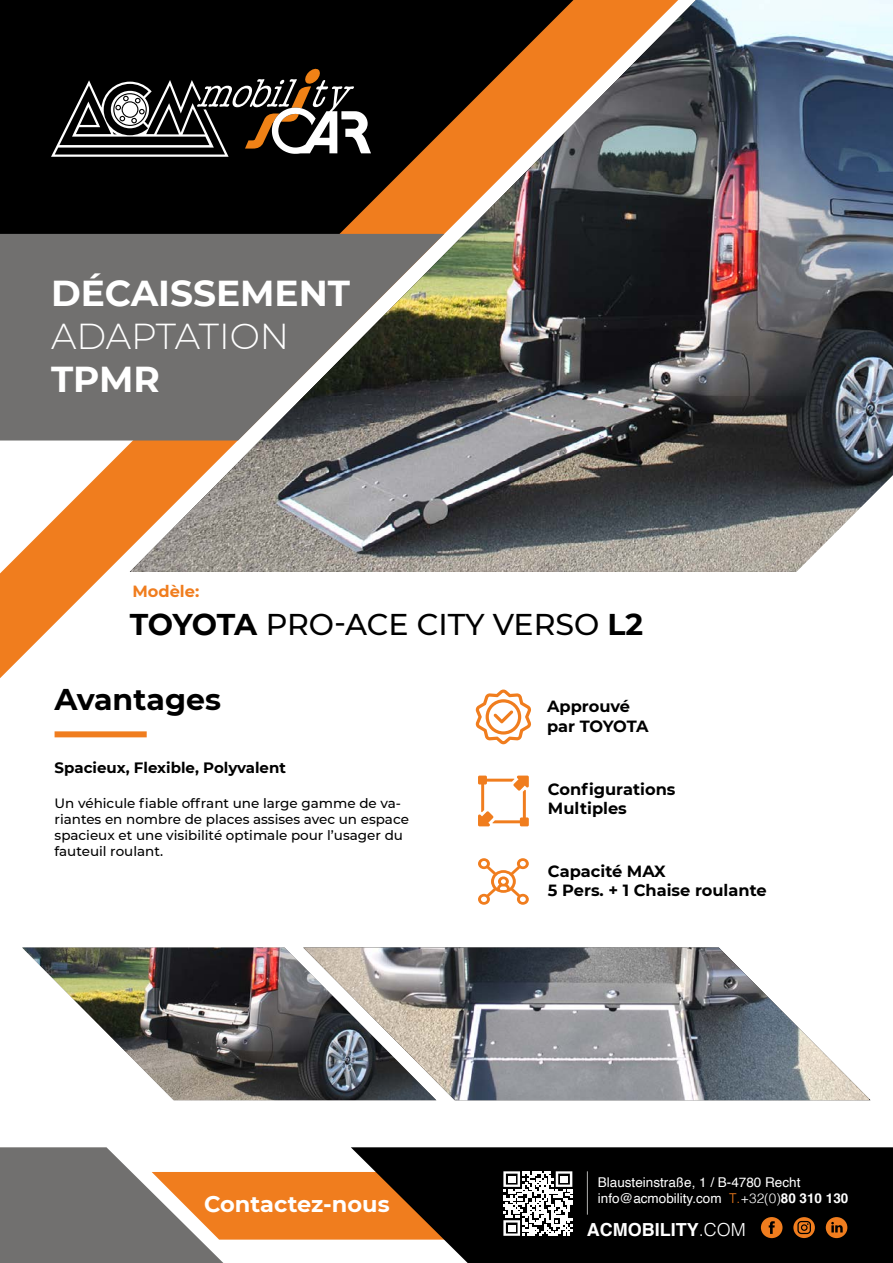
<style>
.page{position:relative;width:893px;height:1263px;background:#fff}
.page>*{position:absolute;margin:0;border:0;box-sizing:border-box;transform-origin:0 0}
.t1{font:700 36px "Montserrat";color:#fff}
.t2{font:300 36px "Montserrat";color:#fff}
.t3{font:500 30px "Montserrat";color:#000}
.t4{font:700 30px "Montserrat";color:#000}
.t5{font:700 22.5px "Montserrat";color:#fff}
.t6{font:700 18px "Helvetica";color:#fff}
.t7{font:700 16.2px/19.5px "Montserrat";color:#000}
.t8{font:700 16.2px "Montserrat";color:#f07d1e}
.t9{font:700 15px "Montserrat";color:#000}
.t10{font:500 13.5px/16.2px "Montserrat";color:#000}
.t11{font:13.5px/16.2px "Helvetica";color:#fff}
.s1{font-weight:700}
.s2{font-weight:300;color:#f07d1e}
.s3{font-weight:300}
</style>
<div class="page">
<svg style="left:0;top:0;width:130px;height:678px"></svg>
<img style="left:131px;top:0;width:762px;height:572px">
<div style="left:55px;top:731px;width:92px;height:6px;background:#f07d1e"></div>
<div style="left:572px;top:1147px;width:321px;height:116px;background:#000"></div>
<svg style="left:475px;top:689px;width:56px;height:55px"></svg>
<svg style="left:478px;top:775px;width:51px;height:51px"></svg>
<svg style="left:478px;top:858px;width:51px;height:47px"></svg>
<svg style="left:51px;top:68px;width:320px;height:89px"></svg>
<svg style="left:0;top:234px;width:444px;height:206px;fill:#71706f"></svg>
<svg style="left:782px;top:475px;width:111px;height:97px"></svg>
<img style="left:22px;top:947px;width:281px;height:153px">
<img style="left:303px;top:947px;width:566px;height:153px">
<svg style="left:0;top:1147px;width:572px;height:116px"></svg>
<div style="left:508px;top:1176px;width:7px;height:6px;background:#fff"></div>
<div style="left:560px;top:1176px;width:8px;height:6px;background:#fff"></div>
<div style="left:508px;top:1225px;width:7px;height:6px;background:#fff"></div>
<svg style="left:761px;top:1217px;width:21px;height:21px"></svg>
<svg style="left:793px;top:1217px;width:22px;height:21px"></svg>
<svg style="left:826px;top:1217px;width:21px;height:21px"></svg>
<hr style="left:587px;top:1171px;width:1px;height:44px;background:#a8a8a7">
<h1 class="t1" style="left:51px;top:273px;width:301px">DÉCAISSEMENT</h1>
<h1 class="t2" style="left:51px;top:316px;width:240px">ADAPTATION</h1>
<h1 class="t1" style="left:51px;top:360px;width:111px">TPMR</h1>
<p class="t8" style="left:132px;top:582px;width:68px">Modèle:</p>
<h2 class="t3" style="left:130px;top:603px;width:515px"><span class="s1">TOYOTA</span> PRO-ACE CITY VERSO <span class="s1">L2</span></h2>
<h2 class="t4" style="left:55px;top:683px;width:168px">Avantages</h2>
<p class="t9" style="left:55px;top:760px;width:233px">Spacieux, Flexible, Polyvalent</p>
<p class="t10" style="left:55px;top:794px;width:356px">Un véhicule fiable offrant une large gamme de va&shy;riantes en nombre de places assises avec un espace spacieux et une visibilité optimale pour l’usager du fauteuil roulant.</p>
<h3 class="t5" style="left:204px;top:1191px;width:187px">Contactez-nous</h3>
<p class="t7" style="left:547px;top:697px;width:103px">Approuvé par TOYOTA</p>
<p class="t7" style="left:548px;top:779px;width:129px">Configurations<br>Multiples</p>
<p class="t7" style="left:548px;top:861px;width:220px">Capacité MAX<br>5 Pers. + 1 Chaise roulante</p>
<p class="t11" style="left:598px;top:1175px;width:252px">Blausteinstraße, 1 / B-4780 Recht info@acmobility.com <span class="s2">T.</span><span class="s3">+32(0)</span><span class="s1">80 310 130</span></p>
<h3 class="t6" style="left:587px;top:1220px;width:160px">ACMOBILITY<span class="s3">.COM</span></h3>
</div>
